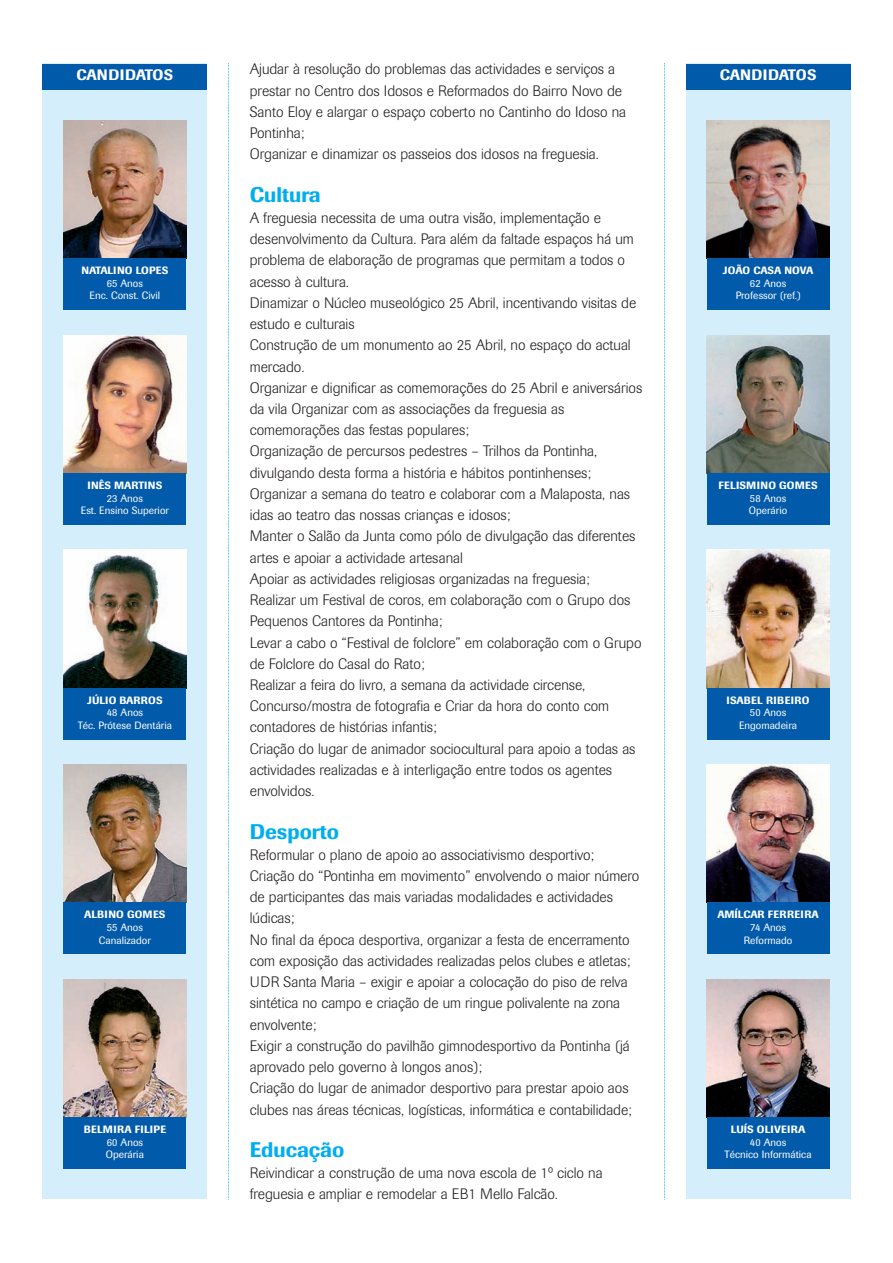
<style>
.page{position:relative;width:893px;height:1263px;background:#fff}
.page>*{position:absolute;margin:0;border:0;box-sizing:border-box;transform-origin:0 0}
.t1{font:500 21px "Imago";color:#00aeef}
.t2{font:300 15px/21.3px "Imago";color:#231f20}
.t3{font:500 15px "Imago";color:#fff}
.t4{font:10.5px/12.6px "Imago";color:#fff;text-align:center}
.t5{font:500 10.5px "Imago";letter-spacing:.02em;color:#fff}
.t6{font:500 10.5px "Imago";color:#fff}
.t7{font:500 10.5px "Imago";letter-spacing:.04em;color:#fff}
</style>
<div class="page">
<svg style="left:228px;top:63px;width:1px;height:1137px"></svg>
<svg style="left:664px;top:63px;width:1px;height:1137px"></svg>
<div style="left:686px;top:64px;width:164px;height:1135px;background:#d4effb"></div>
<div style="left:686px;top:64px;width:164px;height:25px;background:#015aaa"></div>
<img style="left:707px;top:120px;width:122px;height:139px">
<div style="left:707px;top:259px;width:122px;height:51px;background:#015aaa"></div>
<img style="left:707px;top:335px;width:122px;height:138px">
<div style="left:707px;top:473px;width:122px;height:51px;background:#015aaa"></div>
<img style="left:707px;top:550px;width:122px;height:138px">
<div style="left:707px;top:688px;width:122px;height:51px;background:#015aaa"></div>
<img style="left:707px;top:765px;width:122px;height:138px">
<div style="left:707px;top:903px;width:122px;height:51px;background:#015aaa"></div>
<img style="left:707px;top:979px;width:122px;height:139px">
<div style="left:707px;top:1118px;width:122px;height:51px;background:#015aaa"></div>
<div style="left:43px;top:64px;width:164px;height:1135px;background:#d4effb"></div>
<div style="left:43px;top:64px;width:164px;height:25px;background:#015aaa"></div>
<img style="left:64px;top:120px;width:122px;height:139px">
<div style="left:64px;top:259px;width:122px;height:51px;background:#015aaa"></div>
<img style="left:64px;top:335px;width:122px;height:138px">
<div style="left:64px;top:473px;width:122px;height:51px;background:#015aaa"></div>
<img style="left:64px;top:550px;width:122px;height:138px">
<div style="left:64px;top:688px;width:122px;height:51px;background:#015aaa"></div>
<img style="left:64px;top:765px;width:122px;height:138px">
<div style="left:64px;top:903px;width:122px;height:51px;background:#015aaa"></div>
<img style="left:64px;top:979px;width:122px;height:139px">
<div style="left:64px;top:1118px;width:122px;height:51px;background:#015aaa"></div>
<p class="t3" style="left:77px;top:70px;width:98px">CANDIDATOS</p>
<p class="t6" style="left:82px;top:267px;width:88px">NATALINO LOPES</p>
<p class="t4" style="left:90px;top:278px;width:72px">65 Anos<br>Enc. Const. Civil</p>
<p class="t6" style="left:87px;top:481px;width:76px">INÊS MARTINS</p>
<p class="t4" style="left:81px;top:492px;width:90px">23 Anos<br>Est. Ensino Superior</p>
<p class="t6" style="left:87px;top:696px;width:77px">JÚLIO BARROS</p>
<p class="t4" style="left:78px;top:707px;width:96px">48 Anos<br>Téc. Prótese Dentária</p>
<p class="t5" style="left:84px;top:911px;width:83px">ALBINO GOMES</p>
<p class="t4" style="left:99px;top:922px;width:53px">55 Anos<br>Canalizador</p>
<p class="t7" style="left:84px;top:1126px;width:84px">BELMIRA FILIPE</p>
<p class="t4" style="left:106px;top:1137px;width:40px;text-align:left">60 Anos<br>Operária</p>
<p class="t2" style="left:250px;top:60px;width:378px">Ajudar à resolução do problemas das actividades e serviços a prestar no Centro dos Idosos e Reformados do Bairro Novo de Santo Eloy e alargar o espaço coberto no Cantinho do Idoso na Pontinha;<br>Organizar e dinamizar os passeios dos idosos na freguesia.</p>
<h1 class="t1" style="left:250px;top:187px;width:72px">Cultura</h1>
<p class="t2" style="left:250px;top:209px;width:394px">A freguesia necessita de uma outra visão, implementação e desenvolvimento da Cultura. Para além da faltade espaços há um problema de elaboração de programas que permitam a todos o acesso à cultura.<br>Dinamizar o Núcleo museológico 25 Abril, incentivando visitas de estudo e culturais<br>Construção de um monumento ao 25 Abril, no espaço do actual mercado.<br>Organizar e dignificar as comemorações do 25 Abril e aniversários da vila Organizar com as associações da freguesia as comemorações das festas populares;<br>Organização de percursos pedestres – Trilhos da Pontinha, divulgando desta forma a história e hábitos pontinhenses; Organizar a semana do teatro e colaborar com a Malaposta, nas idas ao teatro das nossas crianças e idosos;<br>Manter o Salão da Junta como pólo de divulgação das diferentes artes e apoiar a actividade artesanal<br>Apoiar as actividades religiosas organizadas na freguesia;<br>Realizar um Festival de coros, em colaboração com o Grupo dos Pequenos Cantores da Pontinha;<br>Levar a cabo o “Festival de folclore” em colaboração com o Grupo de Folclore do Casal do Rato;<br>Realizar a feira do livro, a semana da actividade circense, Concurso/mostra de fotografia e Criar da hora do conto com contadores de histórias infantis;<br>Criação do lugar de animador sociocultural para apoio a todas as actividades realizadas e à interligação entre todos os agentes envolvidos.</p>
<h1 class="t1" style="left:250px;top:824px;width:91px">Desporto</h1>
<p class="t2" style="left:250px;top:845px;width:391px">Reformular o plano de apoio ao associativismo desportivo; Criação do “Pontinha em movimento” envolvendo o maior número de participantes das mais variadas modalidades e actividades lúdicas;<br>No final da época desportiva, organizar a festa de encerramento com exposição das actividades realizadas pelos clubes e atletas; UDR Santa Maria – exigir e apoiar a colocação do piso de relva sintética no campo e criação de um ringue polivalente na zona envolvente;<br>Exigir a construção do pavilhão gimnodesportivo da Pontinha (já aprovado pelo governo à longos anos);<br>Criação do lugar de animador desportivo para prestar apoio aos clubes nas áreas técnicas, logísticas, informática e contabilidade;</p>
<h1 class="t1" style="left:250px;top:1142px;width:96px">Educação</h1>
<p class="t2" style="left:250px;top:1164px;width:354px">Reivindicar a construção de uma nova escola de 1º ciclo na freguesia e ampliar e remodelar a EB1 Mello Falcão.</p>
<p class="t3" style="left:720px;top:70px;width:98px">CANDIDATOS</p>
<p class="t6" style="left:723px;top:267px;width:92px">JOÃO CASA NOVA</p>
<p class="t4" style="left:736px;top:278px;width:66px">62 Anos<br>Professor (ref.)</p>
<p class="t5" style="left:718px;top:481px;width:101px">FELISMINO GOMES</p>
<p class="t4" style="left:749px;top:492px;width:40px;text-align:left">58 Anos<br>Operário</p>
<p class="t7" style="left:727px;top:696px;width:84px">ISABEL RIBEIRO</p>
<p class="t4" style="left:739px;top:707px;width:59px">50 Anos<br>Engomadeira</p>
<p class="t5" style="left:717px;top:911px;width:103px">AMÍLCAR FERREIRA</p>
<p class="t4" style="left:744px;top:922px;width:50px">74 Anos<br>Reformado</p>
<p class="t5" style="left:731px;top:1126px;width:76px">LUÍS OLIVEIRA</p>
<p class="t4" style="left:724px;top:1137px;width:89px">40 Anos<br>Técnico Informática</p>
</div>
